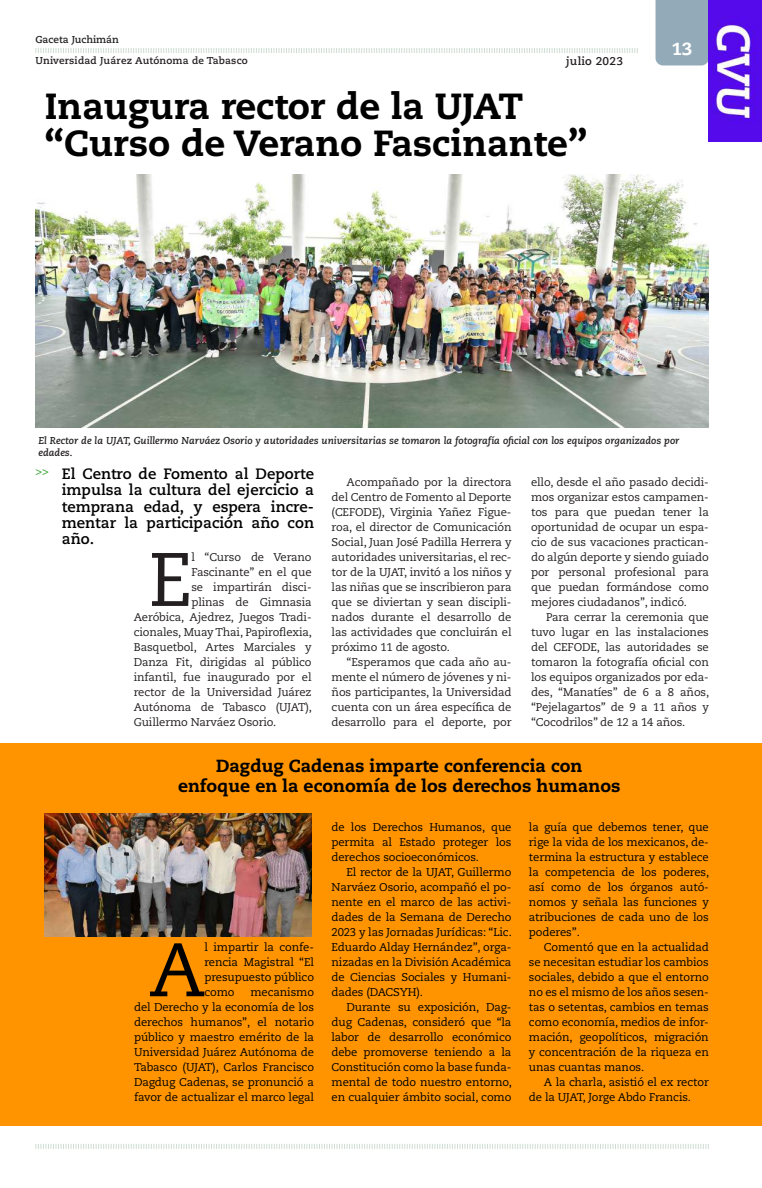
<style>
.page{position:relative;width:762px;height:1188px;background:#fff}
.page>*{position:absolute;margin:0;border:0;box-sizing:border-box;transform-origin:0 0}
.t1{font:75.5px "Caecilia LT Std";color:#231f20}
.t2{font:75.5px "Caecilia LT Std";color:#000}
.t3{font:800 36.25px/37.5px "Caecilia LT Std";color:#000}
.t4{font:800 17.5px/20px "Caecilia LT Std";color:#000;text-align:center}
.t5{font:800 17.5px "Caecilia LT Std";color:#fff}
.t6{font:700 15px/16.2px "Caecilia LT Std";color:#000;text-align:justify}
.t7{font:11.25px/15px "Caecilia LT Std";letter-spacing:-.01em;color:#000;text-align:justify}
.t8{font:11.25px/15px "Caecilia LT Std";letter-spacing:-.01em;color:#231f20;text-align:justify}
.t9{font:700 11.25px "Caecilia LT Std";letter-spacing:.02em;color:#231f20}
.t10{font:700 11.25px "Caecilia LT Std";color:#44aa42}
.t11{font:italic 700 10px/12px "Caecilia LT Std";color:#231f20}
.t12{font:700 10px "Caecilia LT Std";letter-spacing:.02em;color:#231f20}
.t13{font:700 10px "Caecilia LT Std";color:#231f20}
</style>
<div class="page">
<div style="left:655px;top:0;width:54px;height:65px;background:#93abb8"></div>
<svg style="left:35px;top:1144px;width:674px;height:5px"></svg>
<svg style="left:35px;top:48px;width:603px;height:5px"></svg>
<img style="left:709px;top:0;width:53px;height:142px">
<img style="left:35px;top:175px;width:674px;height:252px">
<div style="left:0;top:743px;width:762px;height:381px;background:#ff9400"></div>
<img style="left:45px;top:813px;width:267px;height:123px">
<p class="t13" style="left:35px;top:34px;width:85px">Gaceta Juchimán</p>
<p class="t12" style="left:35px;top:55px;width:214px">Universidad Juárez Autónoma de Tabasco</p>
<p class="t9" style="left:566px;top:55px;width:59px">julio 2023</p>
<h2 class="t3" style="left:45px;top:87px;width:544px">Inaugura rector de la UJAT “Curso de Verano Fascinante”</h2>
<h3 class="t5" style="left:672px;top:38px;width:22px">13</h3>
<p class="t11" style="left:38px;top:434px;width:642px">El Rector de la UJAT, Guillermo Narváez Osorio y autoridades universitarias se tomaron la fotografía oficial con los equipos organizados por edades.</p>
<h3 class="t6" style="left:62px;top:466px;width:254px">El Centro de Fomento al Deporte impulsa la cultura del ejercicio a temprana edad, y espera incre&shy;mentar la participación año con año.</h3>
<p class="t10" style="left:35px;top:464px;width:15px">&gt;&gt;</p>
<p class="t8" style="left:332px;top:474px;width:181px;text-indent:15px">Acompañado por la directora del Centro de Fomento al Deporte (CEFODE), Virginia Yañez Figue&shy;roa, el director de Comunicación Social, Juan José Padilla Herrera y autoridades universitarias, el rec&shy;tor de la UJAT, invitó a los niños y las niñas que se inscribieron para que se diviertan y sean discipli&shy;nados durante el desarrollo de las actividades que concluirán el próximo 11 de agosto.</p>
<p class="t8" style="left:332px;top:654px;width:181px;text-indent:15px">“Esperamos que cada año au&shy;mente el número de jóvenes y ni&shy;ños participantes, la Universidad cuenta con un área específica de desarrollo para el deporte, por</p>
<p class="t8" style="left:531px;top:474px;width:179px">ello, desde el año pasado decidi&shy;mos organizar estos campamen&shy;tos para que puedan tener la oportunidad de ocupar un espa&shy;cio de sus vacaciones practican&shy;do algún deporte y siendo guiado por personal profesional para que puedan formándose como mejores ciudadanos”, indicó.</p>
<p class="t8" style="left:531px;top:609px;width:180px;text-indent:15px">Para cerrar la ceremonia que tuvo lugar en las instalaciones del CEFODE, las autoridades se tomaron la fotografía oficial con los equipos organizados por eda&shy;des, “Manatíes” de 6 a 8 años, “Pejelagartos” de 9 a 11 años y “Cocodrilos” de 12 a 14 años.</p>
<h1 class="t1" style="left:149px;top:536px;width:45px">E</h1>
<p class="t8" style="left:191px;top:549px;width:122px">l “Curso de Verano</p>
<p class="t8" style="left:191px;top:564px;width:122px">Fascinante” en el que</p>
<p class="t8" style="left:191px;top:579px;width:122px">se impartirán disci-</p>
<p class="t8" style="left:191px;top:594px;width:122px">plinas de Gimnasia</p>
<p class="t8" style="left:134px;top:609px;width:179px">Aeróbica, Ajedrez, Juegos Tradi-</p>
<p class="t8" style="left:134px;top:624px;width:180px">cionales, Muay Thai, Papiroflexia,</p>
<p class="t8" style="left:134px;top:639px;width:179px">Basquetbol, Artes Marciales y</p>
<p class="t8" style="left:134px;top:654px;width:179px">Danza Fit, dirigidas al público</p>
<p class="t8" style="left:134px;top:669px;width:179px">infantil, fue inaugurado por el</p>
<p class="t8" style="left:134px;top:684px;width:179px">rector de la Universidad Juárez</p>
<p class="t8" style="left:134px;top:699px;width:180px">Autónoma de Tabasco (UJAT),</p>
<p class="t8" style="left:134px;top:714px;width:144px">Guillermo Narváez Osorio.</p>
<h3 class="t4" style="left:178px;top:755px;width:444px">Dagdug Cadenas imparte conferencia con enfoque en la economía de los derechos humanos</h3>
<h1 class="t2" style="left:149px;top:926px;width:57px">A</h1>
<p class="t7" style="left:204px;top:939px;width:111px">l impartir la confe&shy;rencia Magistral “El presupuesto público como</p>
<p class="t7" style="left:134px;top:984px;width:181px;text-indent:116px">mecanismo del Derecho y la economía de los derechos humanos”, el notario público y maestro emérito de la Universidad Juárez Autónoma de Tabasco (UJAT), Carlos Francisco Dagdug Cadenas, se pronunció a favor de actualizar el marco legal</p>
<p class="t7" style="left:331px;top:819px;width:181px">de los Derechos Humanos, que permita al Estado proteger los derechos socioeconómicos.</p>
<p class="t7" style="left:331px;top:864px;width:182px;text-indent:15px">El rector de la UJAT, Guillermo Narváez Osorio, acompañó el po&shy;nente en el marco de las activi&shy;dades de la Semana de Derecho 2023 y las Jornadas Jurídicas: “Lic.<br>Eduardo Alday Hernández”, orga&shy;nizadas en la División Académica de Ciencias Sociales y Humani&shy;dades (DACSYH).</p>
<p class="t7" style="left:331px;top:999px;width:182px;text-indent:15px">Durante su exposición, Dag&shy;dug Cadenas, consideró que “la labor de desarrollo económico debe promoverse teniendo a la Constitución como la base funda&shy;mental de todo nuestro entorno, en cualquier ámbito social, como</p>
<p class="t7" style="left:529px;top:819px;width:182px">la guía que debemos tener, que rige la vida de los mexicanos, de&shy;termina la estructura y establece la competencia de los poderes, así como de los órganos autó&shy;nomos y señala las funciones y atribuciones de cada uno de los poderes”.</p>
<p class="t7" style="left:529px;top:939px;width:181px;text-indent:15px">Comentó que en la actualidad se necesitan estudiar los cambios sociales, debido a que el entorno no es el mismo de los años sesen&shy;tas o setentas, cambios en temas como economía, medios de infor&shy;mación, geopolíticos, migración y concentración de la riqueza en unas cuantas manos.</p>
<p class="t7" style="left:529px;top:1074px;width:181px;text-indent:15px">A la charla, asistió el ex rector de la UJAT, Jorge Abdo Francis.</p>
</div>
